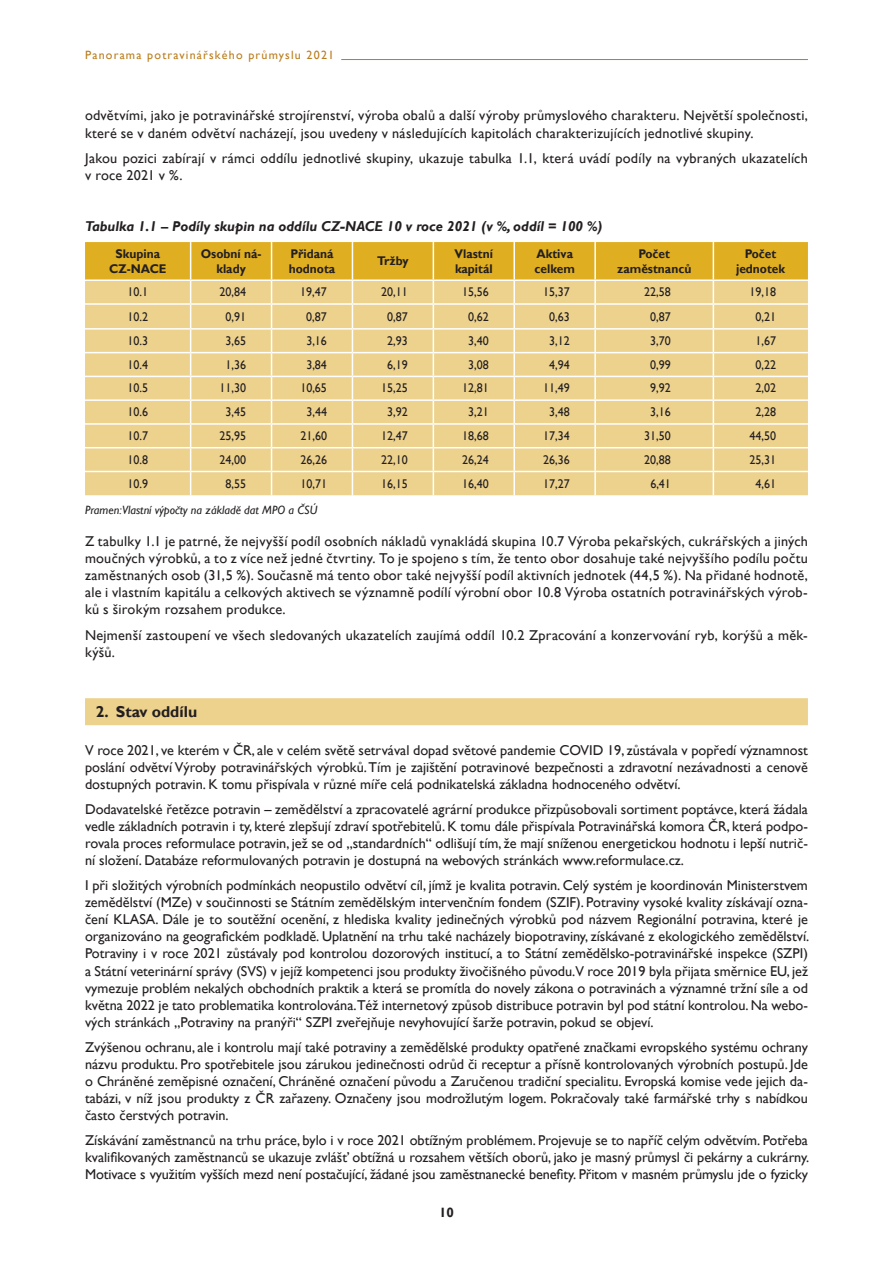
<style>
.page{position:relative;width:893px;height:1263px;background:#fff}
.page>*{position:absolute;margin:0;border:0;box-sizing:border-box;transform-origin:0 0}
.t1{font:700 15.75px "Gill Sans";color:#231f20}
.t2{font:14.25px/17.1px "Gill Sans";letter-spacing:.015em;color:#231f20;text-align:justify}
.t3{font:italic 700 14.25px "Gill Sans";color:#231f20}
.t4{font:700 13.5px "Gill Sans";color:#231f20}
.t5{font:12.6px "Gill Sans";color:#231f20;scale:.95 1}
.t6{font:700 12.6px/14.4px "Gill Sans";color:#231f20;text-align:center;scale:.95 1}
.t7{font:italic 12px "Gill Sans";color:#231f20}
.t8{font:12px "Gill Sans";letter-spacing:.1em;color:#ba7d1c}
</style>
<div class="page">
<hr style="left:341px;top:59px;width:467px;height:1px;background:#ba7d1c">
<div style="left:85px;top:698px;width:723px;height:27px;background:#edd28e"></div>
<svg style="left:85px;top:242px;width:723px;height:253px;background:#ecd086"></svg>
<hr style="left:514px;top:471px;width:81px;height:1px;background:#fff">
<hr style="left:513px;top:472px;width:2px;height:23px;background:#fff">
<hr style="left:595px;top:471px;width:118px;height:1px;background:#fff">
<hr style="left:594px;top:472px;width:2px;height:23px;background:#fff">
<hr style="left:713px;top:471px;width:95px;height:1px;background:#fff">
<p class="t8" style="left:85px;top:48px;width:251px">Panorama potravinářského průmyslu 2021</p>
<p class="t2" style="left:85px;top:107px;width:724px">odvětvími, jako je potravinářské strojírenství, výroba obalů a další výroby průmyslového charakteru. Největší společnosti, které se v daném odvětví nacházejí, jsou uvedeny v následujících kapitolách charakterizujících jednotlivé skupiny.</p>
<p class="t2" style="left:85px;top:150px;width:724px">Jakou pozici zabírají v rámci oddílu jednotlivé skupiny, ukazuje tabulka 1.1, která uvádí podíly na vybraných ukazatelích v roce 2021 v %.</p>
<p class="t3" style="left:85px;top:218px;width:519px">Tabulka 1.1 – Podíly skupin na oddílu CZ-NACE 10 v roce 2021 (v %, oddíl = 100 %)</p>
<p class="t6" style="left:109px;top:247px;width:62px">Skupina<br>CZ-NACE</p>
<p class="t6" style="left:201px;top:247px;width:65px">Osobní ná&shy;klady</p>
<p class="t6" style="left:289px;top:247px;width:50px;text-align:left">Přidaná hodnota</p>
<p class="t6" style="left:377px;top:254px;width:35px">Tržby</p>
<p class="t6" style="left:455px;top:247px;width:42px;text-align:left">Vlastní kapitál</p>
<p class="t6" style="left:535px;top:247px;width:44px;text-align:left">Aktiva celkem</p>
<p class="t6" style="left:617px;top:247px;width:79px">Počet zaměstnanců</p>
<p class="t6" style="left:736px;top:247px;width:53px">Počet jednotek</p>
<p class="t5" style="left:128px;top:285px;width:23px">10.1</p>
<p class="t5" style="left:219px;top:285px;width:30px">20,84</p>
<p class="t5" style="left:300px;top:285px;width:30px">19,47</p>
<p class="t5" style="left:381px;top:285px;width:30px">20,11</p>
<p class="t5" style="left:462px;top:285px;width:30px">15,56</p>
<p class="t5" style="left:543px;top:285px;width:30px">15,37</p>
<p class="t5" style="left:644px;top:285px;width:30px">22,58</p>
<p class="t5" style="left:749px;top:285px;width:30px">19,18</p>
<p class="t5" style="left:128px;top:309px;width:23px">10.2</p>
<p class="t5" style="left:225px;top:309px;width:23px">0,91</p>
<p class="t5" style="left:306px;top:309px;width:23px">0,87</p>
<p class="t5" style="left:387px;top:309px;width:23px">0,87</p>
<p class="t5" style="left:468px;top:309px;width:23px">0,62</p>
<p class="t5" style="left:549px;top:309px;width:23px">0,63</p>
<p class="t5" style="left:650px;top:309px;width:23px">0,87</p>
<p class="t5" style="left:755px;top:309px;width:23px">0,21</p>
<p class="t5" style="left:128px;top:333px;width:23px">10.3</p>
<p class="t5" style="left:225px;top:333px;width:23px">3,65</p>
<p class="t5" style="left:306px;top:333px;width:23px">3,16</p>
<p class="t5" style="left:387px;top:333px;width:23px">2,93</p>
<p class="t5" style="left:468px;top:333px;width:23px">3,40</p>
<p class="t5" style="left:549px;top:333px;width:23px">3,12</p>
<p class="t5" style="left:650px;top:333px;width:23px">3,70</p>
<p class="t5" style="left:755px;top:333px;width:23px">1,67</p>
<p class="t5" style="left:128px;top:357px;width:23px">10.4</p>
<p class="t5" style="left:225px;top:357px;width:23px">1,36</p>
<p class="t5" style="left:306px;top:357px;width:23px">3,84</p>
<p class="t5" style="left:387px;top:357px;width:23px">6,19</p>
<p class="t5" style="left:468px;top:357px;width:23px">3,08</p>
<p class="t5" style="left:549px;top:357px;width:23px">4,94</p>
<p class="t5" style="left:650px;top:357px;width:23px">0,99</p>
<p class="t5" style="left:755px;top:357px;width:23px">0,22</p>
<p class="t5" style="left:128px;top:381px;width:23px">10.5</p>
<p class="t5" style="left:219px;top:381px;width:30px">11,30</p>
<p class="t5" style="left:300px;top:381px;width:30px">10,65</p>
<p class="t5" style="left:381px;top:381px;width:30px">15,25</p>
<p class="t5" style="left:462px;top:381px;width:30px">12,81</p>
<p class="t5" style="left:543px;top:381px;width:30px">11,49</p>
<p class="t5" style="left:650px;top:381px;width:23px">9,92</p>
<p class="t5" style="left:755px;top:381px;width:23px">2,02</p>
<p class="t5" style="left:128px;top:405px;width:23px">10.6</p>
<p class="t5" style="left:225px;top:405px;width:23px">3,45</p>
<p class="t5" style="left:306px;top:405px;width:23px">3,44</p>
<p class="t5" style="left:387px;top:405px;width:23px">3,92</p>
<p class="t5" style="left:468px;top:405px;width:23px">3,21</p>
<p class="t5" style="left:549px;top:405px;width:23px">3,48</p>
<p class="t5" style="left:650px;top:405px;width:23px">3,16</p>
<p class="t5" style="left:755px;top:405px;width:23px">2,28</p>
<p class="t5" style="left:128px;top:428px;width:23px">10.7</p>
<p class="t5" style="left:219px;top:428px;width:30px">25,95</p>
<p class="t5" style="left:300px;top:428px;width:30px">21,60</p>
<p class="t5" style="left:381px;top:428px;width:30px">12,47</p>
<p class="t5" style="left:462px;top:428px;width:30px">18,68</p>
<p class="t5" style="left:543px;top:428px;width:30px">17,34</p>
<p class="t5" style="left:644px;top:428px;width:30px">31,50</p>
<p class="t5" style="left:749px;top:428px;width:30px">44,50</p>
<p class="t5" style="left:128px;top:452px;width:23px">10.8</p>
<p class="t5" style="left:219px;top:452px;width:30px">24,00</p>
<p class="t5" style="left:300px;top:452px;width:30px">26,26</p>
<p class="t5" style="left:381px;top:452px;width:30px">22,10</p>
<p class="t5" style="left:462px;top:452px;width:30px">26,24</p>
<p class="t5" style="left:543px;top:452px;width:30px">26,36</p>
<p class="t5" style="left:644px;top:452px;width:30px">20,88</p>
<p class="t5" style="left:749px;top:452px;width:30px">25,31</p>
<p class="t5" style="left:128px;top:476px;width:23px">10.9</p>
<p class="t5" style="left:225px;top:476px;width:23px">8,55</p>
<p class="t5" style="left:300px;top:476px;width:30px">10,71</p>
<p class="t5" style="left:381px;top:476px;width:30px">16,15</p>
<p class="t5" style="left:462px;top:476px;width:30px">16,40</p>
<p class="t5" style="left:543px;top:476px;width:30px">17,27</p>
<p class="t5" style="left:650px;top:476px;width:23px">6,41</p>
<p class="t5" style="left:755px;top:476px;width:23px">4,61</p>
<p class="t7" style="left:85px;top:503px;width:234px">Pramen:Vlastní výpočty na základě dat MPO a ČSÚ</p>
<p class="t2" style="left:85px;top:533px;width:724px">Z tabulky 1.1 je patrné, že nejvyšší podíl osobních nákladů vynakládá skupina 10.7 Výroba pekařských, cukrářských a jiných moučných výrobků, a to z více než jedné čtvrtiny. To je spojeno s tím, že tento obor dosahuje také nejvyššího podílu počtu zaměstnaných osob (31,5 %). Současně má tento obor také nejvyšší podíl aktivních jednotek (44,5 %). Na přidané hodnotě, ale i vlastním kapitálu a celkových aktivech se významně podílí výrobní obor 10.8 Výroba ostatních potravinářských výrob&shy;ků s širokým rozsahem produkce.</p>
<p class="t2" style="left:85px;top:627px;width:724px">Nejmenší zastoupení ve všech sledovaných ukazatelích zaujímá oddíl 10.2 Zpracování a konzervování ryb, korýšů a měk&shy;kýšů.</p>
<p class="t1" style="left:96px;top:702px;width:103px">2. Stav oddílu</p>
<p class="t2" style="left:85px;top:742px;width:724px">V roce 2021, ve kterém v ČR, ale v celém světě setrvával dopad světové pandemie COVID 19, zůstávala v popředí významnost poslání odvětví Výroby potravinářských výrobků. Tím je zajištění potravinové bezpečnosti a zdravotní nezávadnosti a cenově dostupných potravin. K tomu přispívala v různé míře celá podnikatelská základna hodnoceného odvětví.</p>
<p class="t2" style="left:85px;top:801px;width:724px">Dodavatelské řetězce potravin – zemědělství a zpracovatelé agrární produkce přizpůsobovali sortiment poptávce, která žádala vedle základních potravin i ty, které zlepšují zdraví spotřebitelů. K tomu dále přispívala Potravinářská komora ČR, která podpo&shy;rovala proces reformulace potravin, jež se od „standardních“ odlišují tím, že mají sníženou energetickou hodnotu i lepší nutrič&shy;ní složení. Databáze reformulovaných potravin je dostupná na webových stránkách www.reformulace.cz.</p>
<p class="t2" style="left:85px;top:877px;width:726px">I při složitých výrobních podmínkách neopustilo odvětví cíl, jímž je kvalita potravin. Celý systém je koordinován Ministerstvem zemědělství (MZe) v součinnosti se Státním zemědělským intervenčním fondem (SZIF). Potraviny vysoké kvality získávají ozna&shy;čení KLASA. Dále je to soutěžní ocenění, z hlediska kvality jedinečných výrobků pod názvem Regionální potravina, které je organizováno na geografickém podkladě. Uplatnění na trhu také nacházely biopotraviny, získávané z ekologického zemědělství.<br>Potraviny i v roce 2021 zůstávaly pod kontrolou dozorových institucí, a to Státní zemědělsko-potravinářské inspekce (SZPI) a Státní veterinární správy (SVS) v jejíž kompetenci jsou produkty živočišného původu.V roce 2019 byla přijata směrnice EU, jež vymezuje problém nekalých obchodních praktik a která se promítla do novely zákona o potravinách a významné tržní síle a od května 2022 je tato problematika kontrolována.Též internetový způsob distribuce potravin byl pod státní kontrolou. Na webo&shy;vých stránkách „Potraviny na pranýři“ SZPI zveřejňuje nevyhovující šarže potravin, pokud se objeví.</p>
<p class="t2" style="left:85px;top:1038px;width:724px">Zvýšenou ochranu, ale i kontrolu mají také potraviny a zemědělské produkty opatřené značkami evropského systému ochrany názvu produktu. Pro spotřebitele jsou zárukou jedinečnosti odrůd či receptur a přísně kontrolovaných výrobních postupů. Jde o Chráněné zeměpisné označení, Chráněné označení původu a Zaručenou tradiční specialitu. Evropská komise vede jejich da&shy;tabázi, v níž jsou produkty z ČR zařazeny. Označeny jsou modrožlutým logem. Pokračovaly také farmářské trhy s nabídkou často čerstvých potravin.</p>
<p class="t2" style="left:85px;top:1132px;width:726px">Získávání zaměstnanců na trhu práce, bylo i v roce 2021 obtížným problémem. Projevuje se to napříč celým odvětvím. Potřeba kvalifikovaných zaměstnanců se ukazuje zvlášť obtížná u rozsahem větších oborů, jako je masný průmysl či pekárny a cukrárny.<br>Motivace s využitím vyšších mezd není postačující, žádané jsou zaměstnanecké benefity. Přitom v masném průmyslu jde o fyzicky</p>
<p class="t4" style="left:439px;top:1204px;width:16px">10</p>
</div>
